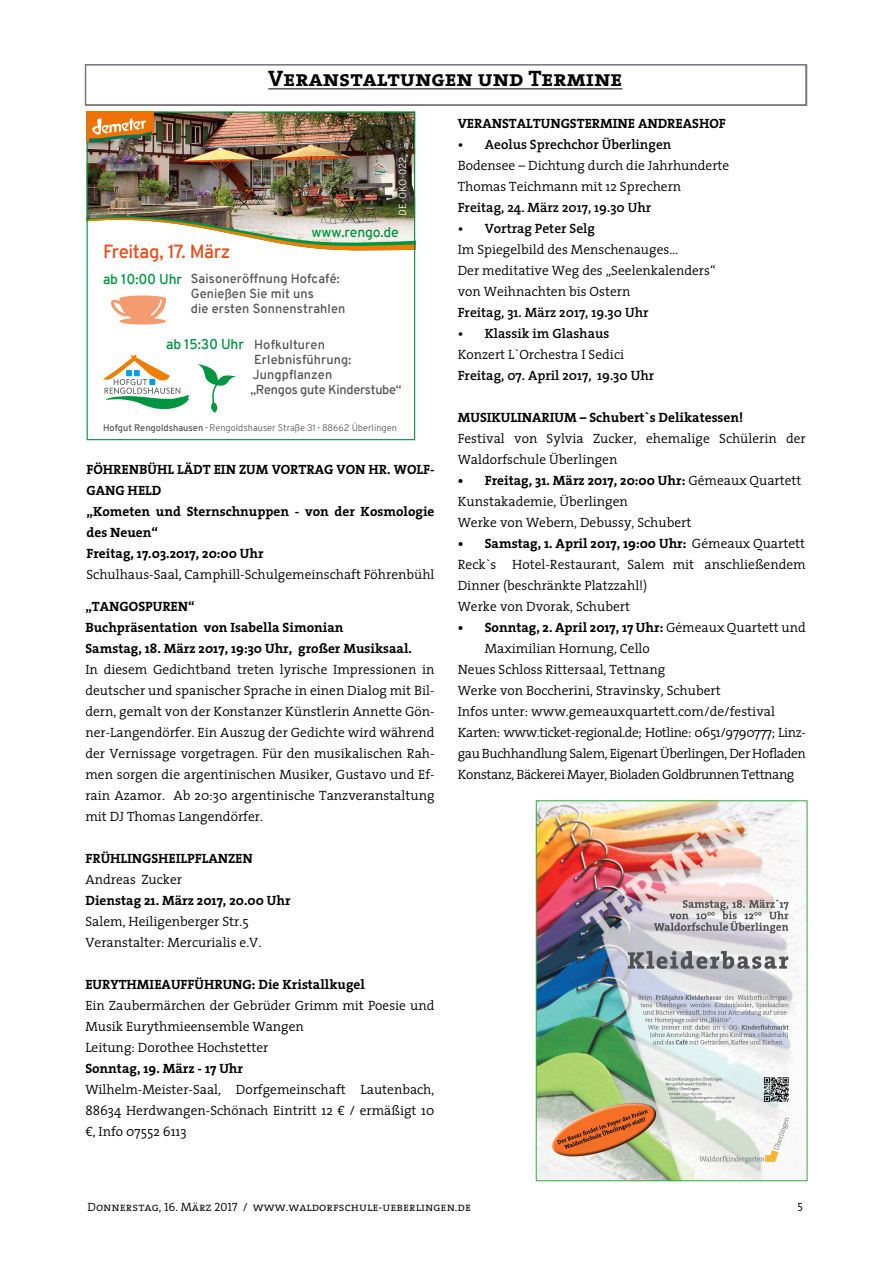
<style>
.page{position:relative;width:893px;height:1263px;background:#fff}
.page>*{position:absolute;margin:0;border:0;box-sizing:border-box;transform-origin:0 0}
.t1{font:22.5px "The Serif Bold Caps";color:#000}
.t2{font:18.6px "Overpass";letter-spacing:-.02em;color:#e94e1b}
.t3{font:13.95px "Overpass";letter-spacing:-.01em;color:#009641}
.t4{font:300 13.5px/21px "The Serif";color:#000}
.t5{font:700 13.5px/21px "The Serif";color:#000}
.t6{font:300 13.5px "The Serif";letter-spacing:-.03em;color:#000}
.t7{font:600 13.5px "The Serif";color:#000}
.t8{font:12.75px/15px "Overpass";letter-spacing:.01em;color:#575756}
.t9{font:12px "The Serif Semi Light Caps";color:#000}
.t10{font:300 9.9px "Overpass";color:#fff}
.t11{font:300 9.3px "Overpass";color:#575756}
.s1{font-size:13.95px;color:#009641}
.s2{font-weight:400}
.s3{font-weight:400;color:#009641}
.s4{font-weight:700}
.s5{font-weight:300}
</style>
<div class="page">
<svg style="left:268px;top:88px;width:355px;height:2px"></svg>
<div style="left:85px;top:64px;width:722px;height:42px;border:2px solid #79797f"></div>
<img style="left:538px;top:802px;width:267px;height:377px">
<div style="left:536px;top:800px;width:271px;height:381px;border:1px solid #39aa3f"></div>
<img style="left:87px;top:112px;width:328px;height:328px">
<svg style="left:87px;top:112px;width:67px;height:31px;background:#c88338"></svg>
<h1 class="t1" style="left:268px;top:59px;width:356px">Veranstaltungen und Termine</h1>
<p class="t10" style="left:397px;top:216px;width:60px;rotate:-90deg">DE-ÖKO-022</p>
<h2 class="t2" style="left:103px;top:240px;width:129px">Freitag, 17. März</h2>
<p class="t3" style="left:312px;top:224px;width:89px">www.rengo.de</p>
<p class="t3" style="left:103px;top:271px;width:81px">ab 10:00 Uhr</p>
<p class="t8" style="left:191px;top:271px;width:156px">Saisoneröffnung Hofcafé:<br>Genießen Sie mit uns<br>die ersten Sonnenstrahlen</p>
<p class="t8" style="left:250px;top:337px;width:153px;text-indent:-84px"><span class="s1">ab 15:30 Uhr</span> Hofkulturen<br>Erlebnisführung:<br>Jungpflanzen<br>„Rengos gute Kinderstube“</p>
<p class="t11" style="left:103px;top:422px;width:295px"><span class="s2">Hofgut Rengoldshausen</span> <span class="s3">·</span> Rengoldshauser Straße 31 <span class="s3">·</span> 88662 Überlingen</p>
<p class="t5" style="left:87px;top:459px;width:350px">FÖHRENBÜHL LÄDT EIN ZUM VORTRAG VON HR. WOLF-<br>GANG HELD<br>„Kometen und Sternschnuppen - von der Kosmologie des Neuen“<br>Freitag, 17.03.2017, 20:00 Uhr</p>
<p class="t4" style="left:87px;top:564px;width:350px">Schulhaus-Saal, Camphill-Schulgemeinschaft Föhrenbühl</p>
<p class="t5" style="left:85px;top:595px;width:328px">„TANGOSPUREN“<br>Buchpräsentation von Isabella Simonian<br>Samstag, 18. März 2017, 19:30 Uhr, großer Musiksaal.</p>
<p class="t4" style="left:85px;top:658px;width:351px;text-align:justify">In diesem Gedichtband treten lyrische Impressionen in deutscher und spanischer Sprache in einen Dialog mit Bil&shy;dern, gemalt von der Konstanzer Künstlerin Annette Gön&shy;ner-Langendörfer. Ein Auszug der Gedichte wird während der Vernissage vorgetragen. Für den musikalischen Rah&shy;men sorgen die argentinischen Musiker, Gustavo und Ef&shy;rain Azamor. Ab 20:30 argentinische Tanzveranstaltung mit DJ Thomas Langendörfer.</p>
<p class="t5" style="left:85px;top:847px;width:169px">FRÜHLINGSHEILPFLANZEN</p>
<p class="t4" style="left:85px;top:868px;width:98px">Andreas Zucker</p>
<p class="t5" style="left:85px;top:889px;width:207px">Dienstag 21. März 2017, 20.00 Uhr</p>
<p class="t4" style="left:85px;top:910px;width:177px">Salem, Heiligenberger Str.5<br>Veranstalter: Mercurialis e.V.</p>
<p class="t5" style="left:85px;top:973px;width:281px">EURYTHMIEAUFFÜHRUNG: Die Kristallkugel</p>
<p class="t4" style="left:85px;top:994px;width:351px">Ein Zaubermärchen der Gebrüder Grimm mit Poesie und<br>Musik Eurythmieensemble Wangen<br>Leitung: Dorothee Hochstetter</p>
<p class="t5" style="left:85px;top:1057px;width:159px">Sonntag, 19. März - 17 Uhr</p>
<p class="t4" style="left:85px;top:1078px;width:351px;text-align:justify">Wilhelm-Meister-Saal, Dorfgemeinschaft Lautenbach, 88634 Herdwangen-Schönach Eintritt 12 € / ermäßigt 10 €, Info 07552 6113</p>
<p class="t5" style="left:458px;top:112px;width:270px">VERANSTALTUNGSTERMINE ANDREASHOF</p>
<p class="t7" style="left:458px;top:133px;width:215px">• Aeolus Sprechchor Überlingen</p>
<p class="t4" style="left:458px;top:154px;width:273px">Bodensee – Dichtung durch die Jahrhunderte<br>Thomas Teichmann mit 12 Sprechern</p>
<p class="t7" style="left:458px;top:196px;width:195px">Freitag, 24. März 2017, 19.30 Uhr</p>
<p class="t7" style="left:458px;top:217px;width:139px">• Vortrag Peter Selg</p>
<p class="t4" style="left:458px;top:238px;width:259px">Im Spiegelbild des Menschenauges…<br>Der meditative Weg des „Seelenkalenders“ von Weihnachten bis Ostern</p>
<p class="t7" style="left:458px;top:301px;width:192px">Freitag, 31. März 2017, 19.30 Uhr</p>
<p class="t7" style="left:458px;top:322px;width:153px">• Klassik im Glashaus</p>
<p class="t4" style="left:458px;top:343px;width:168px">Konzert L`Orchestra I Sedici</p>
<p class="t7" style="left:458px;top:364px;width:198px">Freitag, 07. April 2017, 19.30 Uhr</p>
<p class="t5" style="left:458px;top:406px;width:287px">MUSIKULINARIUM – Schubert`s Delikatessen!</p>
<p class="t4" style="left:458px;top:427px;width:350px">Festival von Sylvia Zucker, ehemalige Schülerin der<br>Waldorfschule Überlingen</p>
<p class="t4" style="left:458px;top:469px;width:345px"><span class="s4">• Freitag, 31. März 2017, 20:00 Uhr:</span> Gémeaux Quartett<br>Kunstakademie, Überlingen<br>Werke von Webern, Debussy, Schubert</p>
<p class="t4" style="left:458px;top:532px;width:350px"><span class="s4">• Samstag, 1. April 2017, 19:00 Uhr:</span> Gémeaux Quartett Reck`s Hotel-Restaurant, Salem mit anschließendem Dinner (beschränkte Platzzahl!)<br>Werke von Dvorak, Schubert</p>
<p class="t5" style="left:458px;top:616px;width:350px">• Sonntag, 2. April 2017, 17 Uhr: <span class="s5">Gémeaux Quartett und</span></p>
<p class="t4" style="left:485px;top:637px;width:167px">Maximilian Hornung, Cello</p>
<p class="t4" style="left:458px;top:658px;width:209px">Neues Schloss Rittersaal, Tettnang</p>
<p class="t4" style="left:458px;top:679px;width:264px">Werke von Boccherini, Stravinsky, Schubert</p>
<p class="t4" style="left:458px;top:700px;width:319px">Infos unter: www.gemeauxquartett.com/de/festival</p>
<p class="t6" style="left:458px;top:721px;width:350px">Karten: www.ticket-regional.de; Hotline: 0651/9790777; Linz-</p>
<p class="t6" style="left:458px;top:742px;width:349px">gau Buchhandlung Salem, Eigenart Überlingen, Der Hofladen</p>
<p class="t6" style="left:458px;top:763px;width:338px">Konstanz, Bäckerei Mayer, Bioladen Goldbrunnen Tettnang</p>
<p class="t9" style="left:88px;top:1196px;width:385px">Donnerstag, 16. März 2017 / www.waldorfschule-ueberlingen.de</p>
<p class="t9" style="left:797px;top:1196px;width:7px">5</p>
</div>
